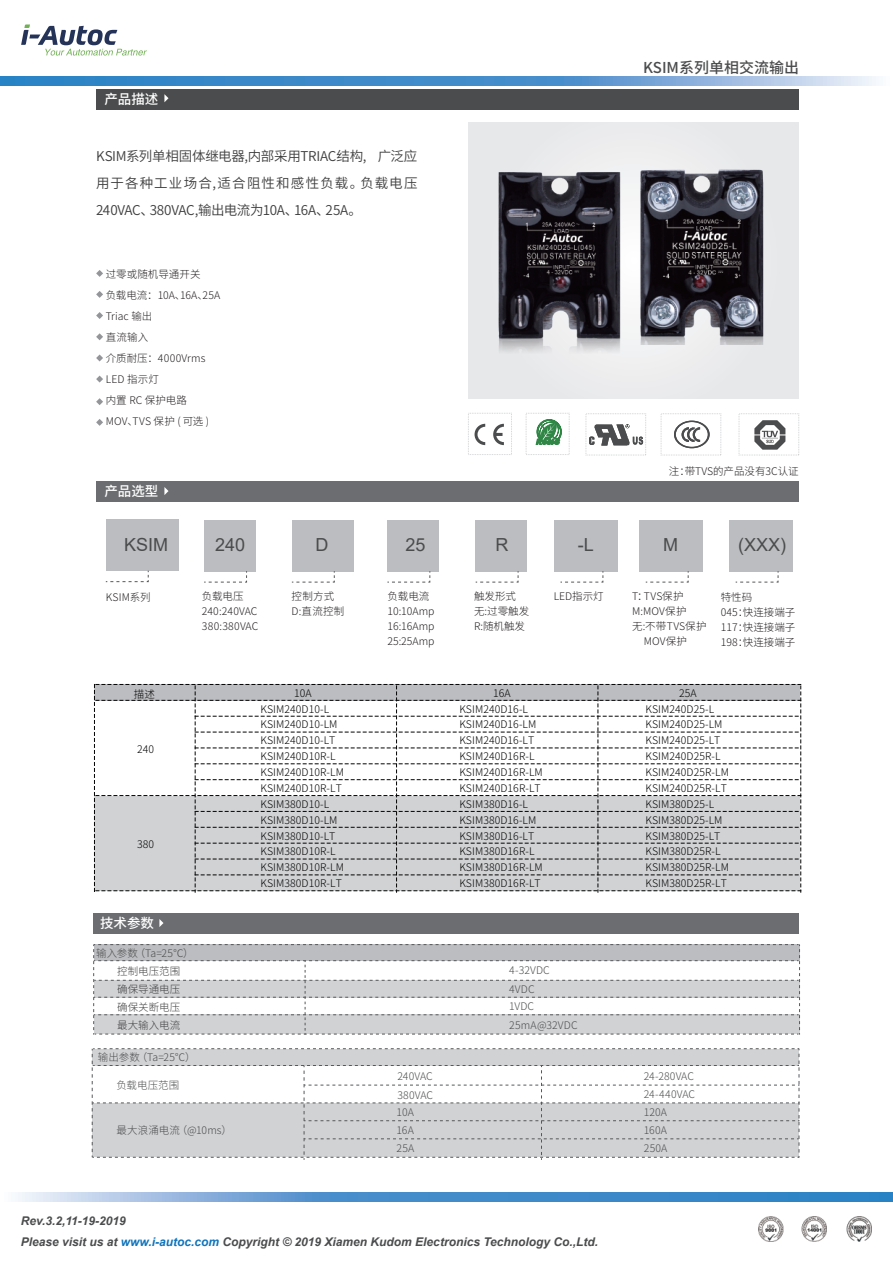
<style>
.page{position:relative;width:893px;height:1263px;background:#fff}
.page>*{position:absolute;margin:0;border:0;box-sizing:border-box;transform-origin:0 0}
.t1{font:18px "Arial";color:#4b4c4d}
.t2{font:500 15px "Source Han Sans CN";color:#4b4c4d}
.t3{font:13.5px/27px "Source Han Sans CN";color:#3e3e3f;text-align:justify}
.t4{font:500 13.5px "Source Han Sans CN";color:#fff}
.t5{font:italic 700 12px/21px "Arial";color:#4b4c4d}
.t6{font:300 10.5px "Source Han Sans CN";letter-spacing:.005em;color:#030303}
.t7{font:300 10.5px/15px "Source Han Sans CN";color:#231f20}
.t8{font:300 10.5px/18.1px "Source Han Sans CN";letter-spacing:.01em;color:#4b4c4d}
.t9{font:300 10.5px/17.9px "Source Han Sans CN";color:#3e3e3f;text-align:justify}
.t10{font:300 10.5px/15px "Source Han Sans CN";letter-spacing:.025em;color:#231f20}
.t11{font:300 10.5px "Source Han Sans CN";letter-spacing:.02em;color:#231f20}
.s1{color:#1074bc}
</style>
<div class="page">
<svg style="left:21px;top:24px;width:126px;height:32px"></svg>
<img style="left:759px;top:1216px;width:113px;height:26px">
<div style="left:93px;top:913px;width:706px;height:20px;background:#6c6d70"></div>
<svg style="left:159px;top:919px;width:4px;height:8px"></svg>
<svg style="left:93px;top:944px;width:707px;height:91px"></svg>
<svg style="left:96px;top:333px;width:7px;height:7px"></svg>
<svg style="left:96px;top:354px;width:7px;height:7px"></svg>
<svg style="left:96px;top:376px;width:7px;height:7px"></svg>
<svg style="left:96px;top:398px;width:7px;height:7px"></svg>
<svg style="left:96px;top:419px;width:7px;height:7px"></svg>
<svg style="left:96px;top:270px;width:7px;height:7px"></svg>
<svg style="left:96px;top:312px;width:7px;height:7px"></svg>
<svg style="left:96px;top:291px;width:7px;height:7px"></svg>
<div style="left:96px;top:89px;width:703px;height:21px;background:#4b4c4d"></div>
<svg style="left:164px;top:94px;width:4px;height:8px"></svg>
<div style="left:96px;top:481px;width:703px;height:20px;background:#6c6d70"></div>
<svg style="left:164px;top:487px;width:4px;height:8px"></svg>
<div style="left:468px;top:122px;width:331px;height:276px;background:#e7e8e9"></div>
<div style="left:106px;top:520px;width:72px;height:51px;background:#bcbdc0"></div>
<svg style="left:106px;top:571px;width:43px;height:11px"></svg>
<div style="left:204px;top:520px;width:51px;height:51px;background:#bcbdc0"></div>
<svg style="left:204px;top:571px;width:43px;height:12px"></svg>
<div style="left:292px;top:520px;width:61px;height:51px;background:#bcbdc0"></div>
<svg style="left:292px;top:571px;width:43px;height:12px"></svg>
<div style="left:387px;top:520px;width:51px;height:51px;background:#bcbdc0"></div>
<svg style="left:387px;top:571px;width:44px;height:12px"></svg>
<div style="left:476px;top:520px;width:51px;height:51px;background:#bcbdc0"></div>
<svg style="left:476px;top:571px;width:43px;height:12px"></svg>
<div style="left:554px;top:520px;width:63px;height:51px;background:#bcbdc0"></div>
<svg style="left:560px;top:571px;width:44px;height:12px"></svg>
<div style="left:640px;top:520px;width:63px;height:51px;background:#bcbdc0"></div>
<svg style="left:646px;top:571px;width:43px;height:12px"></svg>
<div style="left:730px;top:520px;width:63px;height:51px;background:#bcbdc0"></div>
<svg style="left:736px;top:571px;width:43px;height:12px"></svg>
<svg style="left:92px;top:1048px;width:708px;height:112px"></svg>
<div style="left:468px;top:413px;width:44px;height:42px;border:1px dashed #d1d2d4"></div>
<div style="left:526px;top:413px;width:43px;height:42px;border:1px dashed #d1d2d4"></div>
<svg style="left:475px;top:424px;width:29px;height:21px"></svg>
<svg style="left:536px;top:419px;width:25px;height:26px"></svg>
<div style="left:586px;top:413px;width:60px;height:42px;border:1px dashed #d1d2d4"></div>
<div style="left:661px;top:413px;width:60px;height:42px;border:1px dashed #d1d2d4"></div>
<svg style="left:589px;top:424px;width:54px;height:22px"></svg>
<svg style="left:674px;top:421px;width:36px;height:27px"></svg>
<svg style="left:754px;top:420px;width:31px;height:30px"></svg>
<div style="left:739px;top:413px;width:60px;height:42px;border:1px dashed #d1d2d4"></div>
<svg style="left:94px;top:684px;width:707px;height:208px"></svg>
<img style="left:632px;top:169px;width:132px;height:176px">
<img style="left:498px;top:172px;width:128px;height:179px">
<svg style="left:18px;top:1192px;width:875px;height:9px;background:#5c9ad1"></svg>
<svg style="left:0;top:77px;width:876px;height:8px;background:#5c9ad1"></svg>
<p class="t4" style="left:104px;top:91px;width:55px">产品描述</p>
<p class="t3" style="left:96px;top:143px;width:323px">KSIM系列单相固体继电器,内部采用TRIAC结构, 广泛应用于各种工业场合,适合阻性和感性负载。负载电压240VAC、380VAC,输出电流为10A、16A、25A。</p>
<p class="t7" style="left:106px;top:264px;width:116px;line-height:21px">过零或随机导通开关<br>负载电流：10A、16A、25A<br>Triac 输出<br>直流输入<br>介质耐压：4000Vrms<br>LED 指示灯<br>内置 RC 保护电路<br>MOV、TVS 保护 ( 可选 )</p>
<p class="t4" style="left:104px;top:483px;width:55px">产品选型</p>
<h1 class="t1" style="left:124px;top:532px;width:46px">KSIM</h1>
<p class="t7" style="left:106px;top:590px;width:46px">KSIM系列</p>
<h1 class="t1" style="left:215px;top:532px;width:32px">240</h1>
<p class="t7" style="left:202px;top:588px;width:58px">负载电压<br>240:240VAC<br>380:380VAC</p>
<h1 class="t1" style="left:316px;top:532px;width:14px">D</h1>
<p class="t10" style="left:291px;top:588px;width:54px">控制方式<br>D:直流控制</p>
<h1 class="t1" style="left:406px;top:532px;width:22px">25</h1>
<h1 class="t1" style="left:495px;top:532px;width:14px">R</h1>
<p class="t7" style="left:474px;top:588px;width:57px">触发形式无:过零触发<br>R:随机触发</p>
<p class="t7" style="left:387px;top:589px;width:49px">负载电流<br>10:10Amp<br>16:16Amp<br>25:25Amp</p>
<h1 class="t1" style="left:578px;top:532px;width:18px">-L</h1>
<p class="t7" style="left:554px;top:589px;width:52px">LED指示灯</p>
<h2 class="t2" style="left:643px;top:59px;width:157px">KSIM系列单相交流输出</h2>
<p class="t7" style="left:669px;top:464px;width:131px">注：带TVS的产品没有3C认证</p>
<h1 class="t1" style="left:663px;top:532px;width:16px">M</h1>
<p class="t7" style="left:632px;top:589px;width:53px">T：TVS保护</p>
<p class="t7" style="left:632px;top:604px;width:56px">M:MOV保护</p>
<p class="t11" style="left:632px;top:620px;width:76px">无:不带TVS保护</p>
<p class="t7" style="left:644px;top:634px;width:45px">MOV保护</p>
<h1 class="t1" style="left:738px;top:532px;width:50px">(XXX)</h1>
<p class="t7" style="left:721px;top:590px;width:76px">特性码<br>045：快连接端子<br>117：快连接端子<br>198：快连接端子</p>
<p class="t6" style="left:134px;top:688px;width:23px">描述</p>
<p class="t6" style="left:137px;top:743px;width:19px">240</p>
<p class="t6" style="left:137px;top:839px;width:19px">380</p>
<p class="t4" style="left:100px;top:915px;width:55px">技术参数</p>
<p class="t9" style="left:117px;top:962px;width:64px">控制电压范围</p>
<p class="t8" style="left:96px;top:945px;width:99px">输入参数（Ta=25℃）</p>
<p class="t9" style="left:117px;top:980px;width:64px">确保导通电压确保关断电压最大输入电流</p>
<p class="t8" style="left:98px;top:1048px;width:99px">输出参数（Ta=25℃）</p>
<p class="t8" style="left:116px;top:1077px;width:64px">负载电压范围</p>
<p class="t8" style="left:116px;top:1121px;width:117px">最大浪涌电流（@10ms）</p>
<p class="t6" style="left:294px;top:687px;width:19px">10A</p>
<p class="t6" style="left:493px;top:687px;width:19px">16A</p>
<p class="t6" style="left:679px;top:687px;width:19px">25A</p>
<p class="t6" style="left:260px;top:703px;width:70px">KSIM240D10-L</p>
<p class="t6" style="left:459px;top:703px;width:70px">KSIM240D16-L</p>
<p class="t6" style="left:645px;top:703px;width:70px">KSIM240D25-L</p>
<p class="t6" style="left:260px;top:719px;width:79px">KSIM240D10-LM</p>
<p class="t6" style="left:459px;top:719px;width:79px">KSIM240D16-LM</p>
<p class="t6" style="left:645px;top:719px;width:79px">KSIM240D25-LM</p>
<p class="t6" style="left:260px;top:734px;width:76px">KSIM240D10-LT</p>
<p class="t6" style="left:459px;top:734px;width:76px">KSIM240D16-LT</p>
<p class="t6" style="left:645px;top:734px;width:76px">KSIM240D25-LT</p>
<p class="t6" style="left:260px;top:750px;width:77px">KSIM240D10R-L</p>
<p class="t6" style="left:459px;top:750px;width:77px">KSIM240D16R-L</p>
<p class="t6" style="left:645px;top:750px;width:77px">KSIM240D25R-L</p>
<p class="t6" style="left:260px;top:766px;width:85px">KSIM240D10R-LM</p>
<p class="t6" style="left:459px;top:766px;width:85px">KSIM240D16R-LM</p>
<p class="t6" style="left:645px;top:766px;width:85px">KSIM240D25R-LM</p>
<p class="t6" style="left:260px;top:782px;width:83px">KSIM240D10R-LT</p>
<p class="t6" style="left:459px;top:782px;width:83px">KSIM240D16R-LT</p>
<p class="t6" style="left:645px;top:782px;width:83px">KSIM240D25R-LT</p>
<p class="t6" style="left:260px;top:798px;width:70px">KSIM380D10-L</p>
<p class="t6" style="left:459px;top:798px;width:70px">KSIM380D16-L</p>
<p class="t6" style="left:645px;top:798px;width:70px">KSIM380D25-L</p>
<p class="t6" style="left:260px;top:814px;width:79px">KSIM380D10-LM</p>
<p class="t6" style="left:459px;top:814px;width:79px">KSIM380D16-LM</p>
<p class="t6" style="left:645px;top:814px;width:79px">KSIM380D25-LM</p>
<p class="t6" style="left:260px;top:830px;width:76px">KSIM380D10-LT</p>
<p class="t6" style="left:459px;top:830px;width:76px">KSIM380D16-LT</p>
<p class="t6" style="left:645px;top:830px;width:76px">KSIM380D25-LT</p>
<p class="t6" style="left:260px;top:846px;width:77px">KSIM380D10R-L</p>
<p class="t6" style="left:459px;top:846px;width:77px">KSIM380D16R-L</p>
<p class="t6" style="left:645px;top:846px;width:77px">KSIM380D25R-L</p>
<p class="t6" style="left:260px;top:861px;width:85px">KSIM380D10R-LM</p>
<p class="t6" style="left:459px;top:861px;width:85px">KSIM380D16R-LM</p>
<p class="t6" style="left:645px;top:861px;width:85px">KSIM380D25R-LM</p>
<p class="t6" style="left:260px;top:877px;width:83px">KSIM380D10R-LT</p>
<p class="t6" style="left:459px;top:877px;width:83px">KSIM380D16R-LT</p>
<p class="t6" style="left:645px;top:877px;width:83px">KSIM380D25R-LT</p>
<p class="t8" style="left:397px;top:1067px;width:37px;line-height:18.8px">240VAC<br>380VAC</p>
<p class="t8" style="left:397px;top:1104px;width:19px;line-height:17.5px">10A<br>16A</p>
<p class="t8" style="left:397px;top:1140px;width:19px">25A</p>
<p class="t8" style="left:509px;top:961px;width:42px;line-height:18.9px">4-32VDC<br>4VDC</p>
<p class="t8" style="left:509px;top:998px;width:70px">1VDC<br>25mA@32VDC</p>
<p class="t8" style="left:644px;top:1067px;width:53px">24-280VAC<br>24-440VAC<br>120A<br>160A<br>250A</p>
<p class="t5" style="left:21px;top:1210px;width:579px">Rev.3.2,11-19-2019<br>Please visit us at <span class="s1">www.i-autoc.com</span> Copyright © 2019 Xiamen Kudom Electronics Technology Co.,Ltd.</p>
</div>
